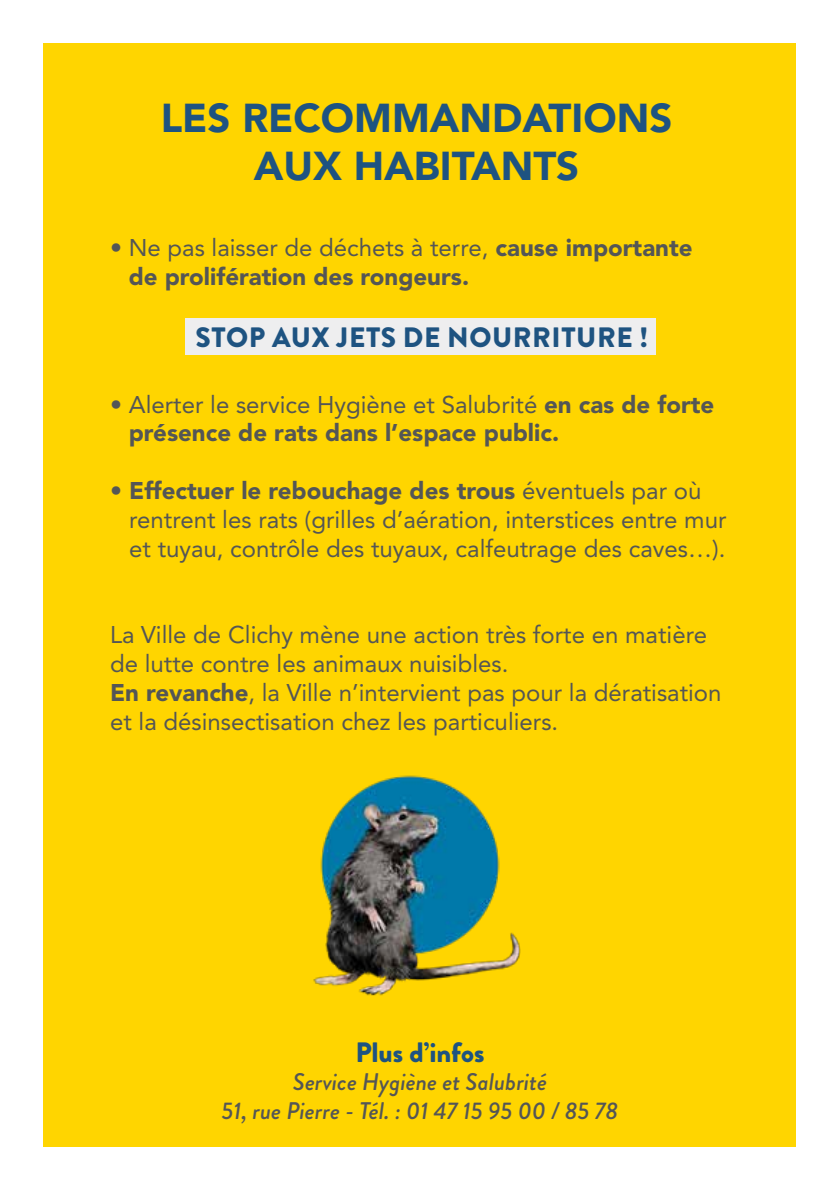
<style>
.page{position:relative;width:840px;height:1191px;background:#fff}
.page>*{position:absolute;margin:0;border:0;box-sizing:border-box;transform-origin:0 0}
.t1{font:900 40px/48px "Avenir LT Std";color:#1e5381;text-align:center}
.t2{font:900 28px "Brandon Grotesque";letter-spacing:.02em;color:#1e5381}
.t3{font:900 28px "Brandon Grotesque";color:#1e5381}
.t4{font:24px/28.8px "Avenir LT Std";color:#545656}
.t5{font:900 24px/28.8px "Avenir LT Std";color:#545656}
.t6{font:italic 500 24px/28.8px "Brandon Grotesque";color:#545656;text-align:center}
.s1{font-weight:400}
.s2{font-weight:900}
</style>
<div class="page">
<div style="left:44px;top:44px;width:751px;height:1103px;background:#ffd500"></div>
<div style="left:185px;top:319px;width:470px;height:36px;background:#eeeeef"></div>
<img style="left:313px;top:775px;width:208px;height:221px">
<h1 class="t1" style="left:161px;top:94px;width:512px">LES RECOMMANDATIONS<br>AUX HABITANTS</h1>
<p class="t5" style="left:129px;top:233px;width:565px;text-indent:-19px"><span class="s1">• Ne pas laisser de déchets à terre,</span> cause importante de prolifération des rongeurs.</p>
<p class="t2" style="left:195px;top:318px;width:454px">STOP AUX JETS DE NOURRITURE !</p>
<p class="t5" style="left:129px;top:390px;width:586px;text-indent:-19px"><span class="s1">• Alerter le service Hygiène et Salubrité</span> en cas de forte présence de rats dans l’espace public.</p>
<p class="t4" style="left:129px;top:476px;width:598px;text-indent:-19px"><span class="s2">• Effectuer le rebouchage des trous</span> éventuels par où rentrent les rats (grilles d’aération, interstices entre mur et tuyau, contrôle des tuyaux, calfeutrage des caves…).</p>
<p class="t4" style="left:110px;top:620px;width:612px">La Ville de Clichy mène une action très forte en matière de lutte contre les animaux nuisibles.<br><span class="s2">En revanche</span>, la Ville n’intervient pas pour la dératisation et la désinsectisation chez les particuliers.</p>
<p class="t3" style="left:355px;top:1032px;width:131px">Plus d’infos</p>
<p class="t6" style="left:221px;top:1068px;width:398px">Service Hygiène et Salubrité<br>51, rue Pierre - Tél. : 01 47 15 95 00 / 85 78</p>
</div>
